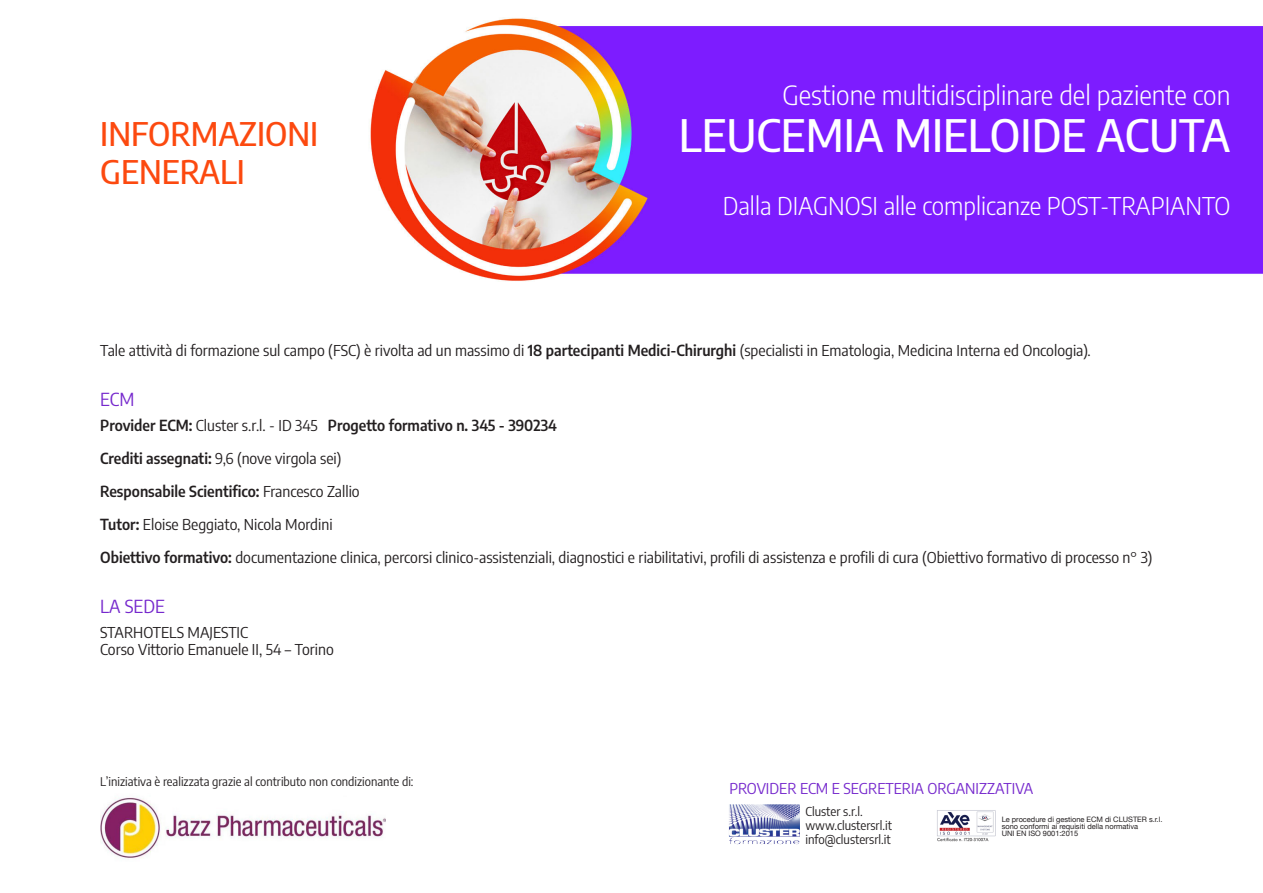
<style>
.page{position:relative;width:1263px;height:893px;background:#fff}
.page>*{position:absolute;margin:0;border:0;box-sizing:border-box;transform-origin:0 0}
.t1{font:500 semi-condensed 44.7px "Encode Sans";color:#fff}
.t2{font:500 semi-condensed 32.55px "Encode Sans";color:#fc490f}
.t3{font:300 semi-condensed 26.55px "Encode Sans";color:#fff}
.t4{font:300 semi-condensed 24.45px "Encode Sans";color:#fff}
.t5{font:semi-condensed 18px "Encode Sans";color:#7629cd}
.t6{font:semi-condensed 15px "Encode Sans";color:#231f20}
.t7{font:600 semi-condensed 15px "Encode Sans";color:#231f20}
.t8{font:semi-condensed 15px "Encode Sans";color:#7629cd}
.t9{font:semi-condensed 12.3px "Encode Sans";color:#231f20}
.t10{font:semi-condensed 12px "Encode Sans";color:#231f20}
.t11{font:7.5px "Helvetica Neue";color:#231f20}
.s1{font-weight:600}
.s2{font-weight:400}
</style>
<div class="page">
<img style="left:729px;top:804px;width:71px;height:40px">
<img style="left:937px;top:810px;width:59px;height:32px">
<img style="left:100px;top:797px;width:285px;height:62px">
<img style="left:370px;top:18px;width:893px;height:263px">
<p class="t2" style="left:100px;top:111px;width:220px">INFORMAZIONI</p>
<p class="t2" style="left:100px;top:149px;width:146px">GENERALI</p>
<p class="t3" style="left:782px;top:77px;width:449px">Gestione multidisciplinare del paziente con</p>
<p class="t1" style="left:679px;top:103px;width:553px">LEUCEMIA MIELOIDE ACUTA</p>
<p class="t4" style="left:723px;top:189px;width:509px">Dalla DIAGNOSI alle complicanze POST-TRAPIANTO</p>
<p class="t6" style="left:100px;top:340px;width:992px">Tale attività di formazione sul campo (FSC) è rivolta ad un massimo di <span class="s1">18 partecipanti Medici-Chirurghi</span> (specialisti in Ematologia, Medicina Interna ed Oncologia).</p>
<p class="t5" style="left:100px;top:387px;width:36px">ECM</p>
<p class="t7" style="left:100px;top:415px;width:458px">Provider ECM: <span class="s2">Cluster s.r.l. - ID 345</span> Progetto formativo n. 345 - 390234</p>
<p class="t6" style="left:100px;top:448px;width:243px"><span class="s1">Crediti assegnati:</span> 9,6 (nove virgola sei)</p>
<p class="t7" style="left:100px;top:481px;width:261px">Responsabile Scientifico: <span class="s2">Francesco Zallio</span></p>
<p class="t6" style="left:100px;top:514px;width:234px"><span class="s1">Tutor:</span> Eloise Beggiato, Nicola Mordini</p>
<p class="t6" style="left:100px;top:547px;width:1054px"><span class="s1">Obiettivo formativo:</span> documentazione clinica, percorsi clinico-assistenziali, diagnostici e riabilitativi, profili di assistenza e profili di cura (Obiettivo formativo di processo n° 3)</p>
<p class="t5" style="left:100px;top:594px;width:66px">LA SEDE</p>
<p class="t6" style="left:100px;top:622px;width:149px">STARHOTELS MAJESTIC</p>
<p class="t6" style="left:100px;top:639px;width:235px">Corso Vittorio Emanuele II, 54 – Torino</p>
<p class="t10" style="left:100px;top:773px;width:315px">L’iniziativa è realizzata grazie al contributo non condizionante di:</p>
<p class="t8" style="left:729px;top:778px;width:305px">PROVIDER ECM E SEGRETERIA ORGANIZZATIVA</p>
<p class="t9" style="left:805px;top:803px;width:59px">Cluster s.r.l.</p>
<p class="t9" style="left:805px;top:817px;width:88px">www.clustersrl.it</p>
<p class="t9" style="left:805px;top:830px;width:87px">info@clustersrl.it</p>
<p class="t11" style="left:1002px;top:813px;width:162px">Le procedure di gestione ECM di CLUSTER s.r.l.</p>
<p class="t11" style="left:1002px;top:821px;width:138px">sono conformi ai requisiti della normativa</p>
<p class="t11" style="left:1002px;top:828px;width:78px">UNI EN ISO 9001:2015</p>
</div>
